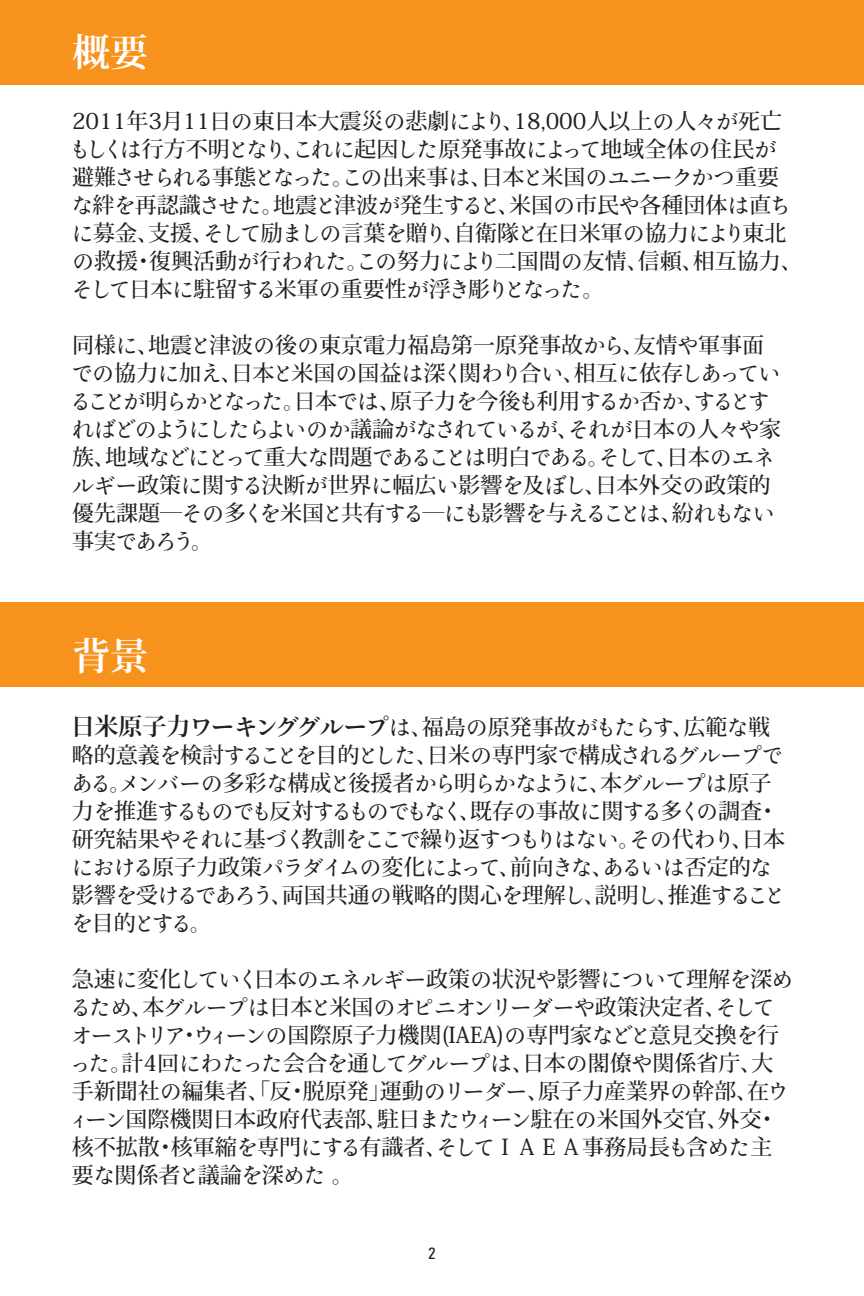
<style>
.page{position:relative;width:864px;height:1296px;background:#fff}
.page>*{position:absolute;margin:0;border:0;box-sizing:border-box;transform-origin:0 0}
.t1{font:700 38px "Ryo Disp Plus N";color:#fff}
.t2{font:500 22px/28px "Ryo Disp Plus N";letter-spacing:-.02em;color:#231f20}
.t3{font:500 22px/28px "Ryo Disp Plus N";letter-spacing:-.045em;color:#231f20}
.t4{font:500 22px/28px "Ryo Disp Plus N";color:#231f20}
.t5{font:condensed 16px "Zurich BT";color:#231f20}
.s1{font-weight:700;font-size:24px}
</style>
<div class="page">
<div style="left:0;top:0;width:864px;height:85px;background:#f7931d"></div>
<div style="left:0;top:602px;width:864px;height:85px;background:#f7931d"></div>
<h1 class="t1" style="left:72px;top:27px;width:77px">概要</h1>
<p class="t4" style="left:69px;top:107px;width:735px">2011年3月11日の東日本大震災の悲劇により、18,000人以上の人々が死亡もしくは行方不明となり、これに起因した原発事故によって地域全体の住民が避難させられる事態となった。この出来事は、日本と米国のユニークかつ重要な絆を再認識させた。地震と津波が発生すると、米国の市民や各種団体は直ちに募金、支援、そして励ましの言葉を贈り、自衛隊と在日米軍の協力により東北の救援・復興活動が行われた。この努力により二国間の友情、信頼、相互協力、そして日本に駐留する米軍の重要性が浮き彫りとなった。</p>
<p class="t2" style="left:70px;top:331px;width:713px">同様に、地震と津波の後の東京電力福島第一原発事故から、友情や軍事面での協力に加え、日本と米国の国益は深く関わり合い、相互に依存しあっていることが明らかとなった。日本では、原子力を今後も利用するか否か、するとすればどのようにしたらよいのか議論がなされているが、それが日本の人々や家族、地域などにとって重大な問題であることは明白である。そして、日本のエネルギー政策に関する決断が世界に幅広い影響を及ぼし、日本外交の政策的優先課題―その多くを米国と共有する―にも影響を与えることは、紛れもない事実であろう。</p>
<h1 class="t1" style="left:72px;top:631px;width:77px">背景</h1>
<p class="t3" style="left:71px;top:713px;width:716px"><span class="s1">日米原子力ワーキンググループ</span>は、福島の原発事故がもたらす、広範な戦略的意義を検討することを目的とした、日米の専門家で構成されるグループである。メンバーの多彩な構成と後援者から明らかなように、本グループは原子力を推進するものでも反対するものでもなく、既存の事故に関する多くの調査・研究結果やそれに基づく教訓をここで繰り返すつもりはない。その代わり、日本における原子力政策パラダイムの変化によって、前向きな、あるいは否定的な影響を受けるであろう、両国共通の戦略的関心を理解し、説明し、推進することを目的とする。</p>
<p class="t2" style="left:68px;top:965px;width:726px">急速に変化していく日本のエネルギー政策の状況や影響について理解を深めるため、本グループは日本と米国のオピニオンリーダーや政策決定者、そしてオーストリア・ウィーンの国際原子力機関(IAEA)の専門家などと意見交換を行った。計4回にわたった会合を通してグループは、日本の閣僚や関係省庁、大手新聞社の編集者、「反・脱原発」運動のリーダー、原子力産業界の幹部、在ウィーン国際機関日本政府代表部、駐日またウィーン駐在の米国外交官、外交・核不拡散・核軍縮を専門にする有識者、そしてＩＡＥＡ事務局長も含めた主要な関係者と議論を深めた。</p>
<p class="t5" style="left:428px;top:1244px;width:9px">2</p>
</div>
